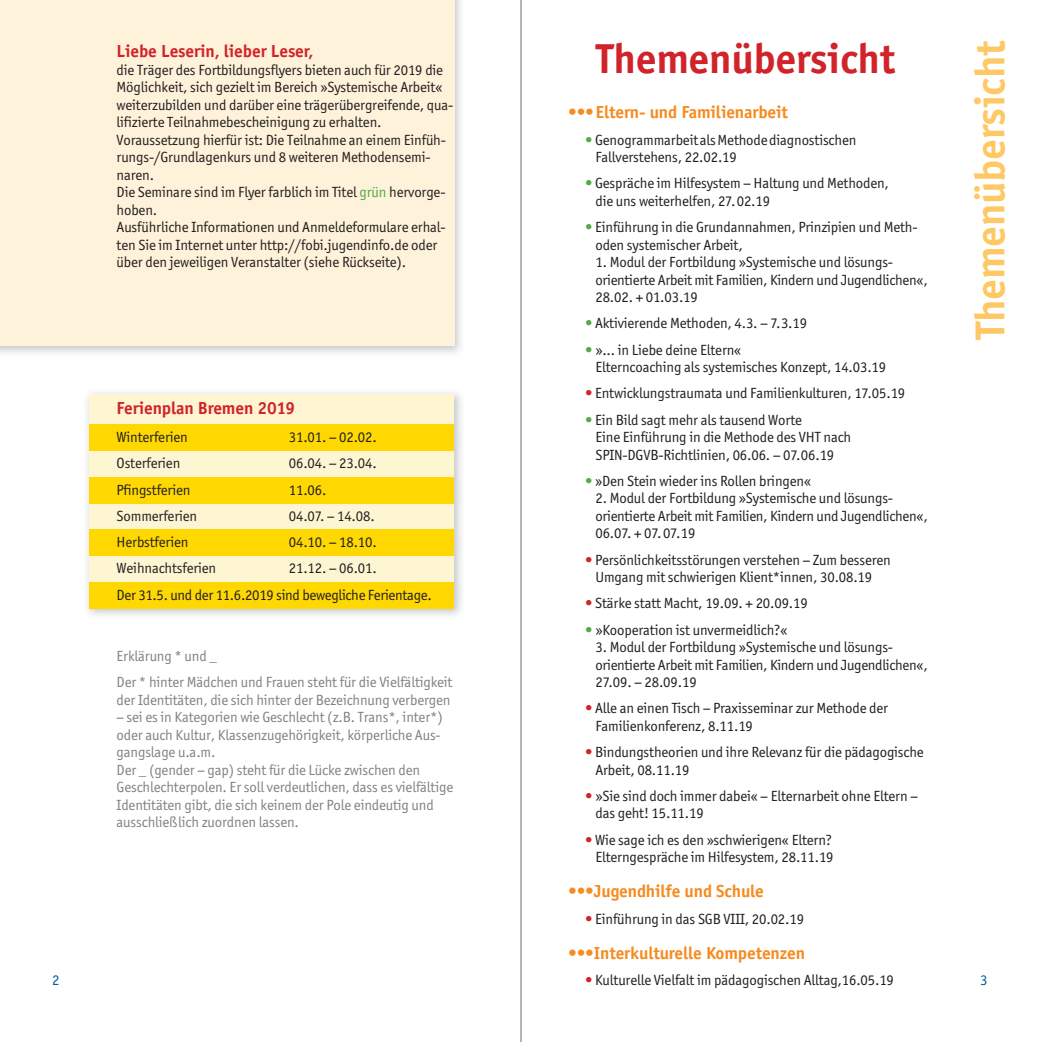
<style>
.page{position:relative;width:1042px;height:1042px;background:#fff}
.page>*{position:absolute;margin:0;border:0;box-sizing:border-box;transform-origin:0 0}
.t1{font:700 42px "Officina Sans";letter-spacing:-.01em;color:#fec964}
.t2{font:700 42px "Officina Sans";letter-spacing:-.01em;color:#d1232a}
.t3{font:700 17.5px "Officina Sans";letter-spacing:-.01em;color:#f68b1f}
.t4{font:700 17.5px "Officina Sans";letter-spacing:-.01em;color:#d1232a}
.t5{font:14.88px/17.5px "Officina Sans";letter-spacing:-.01em;color:#231f20}
.t6{font:14.88px/17.5px "Officina Sans";letter-spacing:-.01em;color:#808285}
.t7{font:14.88px "Officina Sans";color:#015ba0}
.s1{font-weight:700;color:#54aa46}
.s2{font-weight:700;color:#d1232a}
.s3{color:#54aa46}
.s4{font-family:"Meta Normal"}
</style>
<div class="page">
<div style="left:0;top:0;width:454px;height:346px;background:#fef2da"></div>
<img style="left:87px;top:392px;width:374px;height:223px">
<div style="left:89px;top:394px;width:365px;height:214px;background:#fef6d3"></div>
<div style="left:89px;top:425px;width:365px;height:26px;background:#ffd801"></div>
<div style="left:89px;top:477px;width:365px;height:26px;background:#ffd801"></div>
<div style="left:89px;top:530px;width:365px;height:26px;background:#ffd801"></div>
<div style="left:89px;top:582px;width:365px;height:26px;background:#ffd801"></div>
<hr style="left:521px;top:0;width:1px;height:1042px;background:#6c6d70">
<h1 class="t1" style="left:964px;top:340px;width:301px;rotate:-90deg">Themenübersicht</h1>
<h1 class="t2" style="left:595px;top:33px;width:301px">Themenübersicht</h1>
<p class="t3" style="left:568px;top:101px;width:221px">••• Eltern- und Familienarbeit</p>
<p class="t5" style="left:595px;top:131px;width:262px;text-indent:-10px"><span class="s1">•</span> Genogrammarbeit als Methode diagnostischen<br>Fallverstehens, 22.02.19</p>
<p class="t5" style="left:595px;top:174px;width:295px;text-indent:-10px"><span class="s1">•</span> Gespräche im Hilfesystem – Haltung und Methoden, die uns weiterhelfen, 27.02.19</p>
<p class="t5" style="left:595px;top:218px;width:324px;text-indent:-10px"><span class="s1">•</span> Einführung in die Grundannahmen, Prinzipien und Meth&shy;oden systemischer Arbeit,</p>
<p class="t5" style="left:595px;top:253px;width:334px">1. Modul der Fortbildung »Systemische und lösungs&shy;orientierte Arbeit mit Familien, Kindern und Jugendlichen«,<br>28.02. + 01.03.19</p>
<p class="t5" style="left:585px;top:314px;width:224px"><span class="s1">•</span> Aktivierende Methoden, 4.3. – 7.3.19</p>
<p class="t5" style="left:595px;top:341px;width:292px;text-indent:-10px"><span class="s1">•</span> »... in Liebe deine Eltern«<br>Elterncoaching als systemisches Konzept, 14.03.19</p>
<p class="t5" style="left:585px;top:384px;width:322px"><span class="s2">•</span> Entwicklungstraumata und Familienkulturen, 17.05.19</p>
<p class="t5" style="left:595px;top:411px;width:257px;text-indent:-10px"><span class="s1">•</span> Ein Bild sagt mehr als tausend Worte<br>Eine Einführung in die Methode des VHT nach<br>SPIN-DGVB-Richtlinien, 06.06. – 07.06.19</p>
<p class="t5" style="left:585px;top:472px;width:228px"><span class="s1">•</span> »Den Stein wieder ins Rollen bringen«</p>
<p class="t5" style="left:595px;top:489px;width:334px">2. Modul der Fortbildung »Systemische und lösungs&shy;orientierte Arbeit mit Familien, Kindern und Jugendlichen«,<br>06.07. + 07.07.19</p>
<p class="t5" style="left:585px;top:551px;width:307px;text-align:center"><span class="s2">•</span> Persönlichkeitsstörungen verstehen – Zum besseren<br>Umgang mit schwierigen Klient*innen, 30.08.19</p>
<p class="t5" style="left:585px;top:594px;width:224px"><span class="s2">•</span> Stärke statt Macht, 19.09. + 20.09.19</p>
<p class="t5" style="left:585px;top:621px;width:204px"><span class="s1">•</span> »Kooperation ist unvermeidlich?«</p>
<p class="t5" style="left:595px;top:638px;width:334px">3. Modul der Fortbildung »Systemische und lösungs&shy;orientierte Arbeit mit Familien, Kindern und Jugendlichen«,<br>27.09. – 28.09.19</p>
<p class="t5" style="left:595px;top:699px;width:294px;text-indent:-10px"><span class="s2">•</span> Alle an einen Tisch – Praxisseminar zur Methode der<br>Familienkonferenz, 8.11.19</p>
<p class="t5" style="left:595px;top:743px;width:330px;text-indent:-10px"><span class="s2">•</span> Bindungstheorien und ihre Relevanz für die pädagogische<br>Arbeit, 08.11.19</p>
<p class="t5" style="left:595px;top:787px;width:324px;text-indent:-10px"><span class="s2">•</span> »Sie sind doch immer dabei« – Elternarbeit ohne Eltern – das geht! 15.11.19</p>
<p class="t5" style="left:585px;top:831px;width:250px;text-align:right"><span class="s2">•</span> Wie sage ich es den »schwierigen« Eltern?<br>Elterngespräche im Hilfesystem, 28.11.19</p>
<p class="t3" style="left:568px;top:880px;width:197px">•••Jugendhilfe und Schule</p>
<p class="t5" style="left:585px;top:909px;width:221px"><span class="s2">•</span> Einführung in das SGB VIII, 20.02.19</p>
<p class="t3" style="left:568px;top:941px;width:238px">•••Interkulturelle Kompetenzen</p>
<p class="t5" style="left:585px;top:971px;width:310px"><span class="s2">•</span> Kulturelle Vielfalt im pädagogischen Alltag,16.05.19</p>
<p class="t4" style="left:117px;top:40px;width:199px">Liebe Leserin, lieber Leser,</p>
<p class="t5" style="left:117px;top:61px;width:338px">die Träger des Fortbildungsflyers bieten auch für 2019 die Möglichkeit, sich gezielt im Bereich »Systemische Arbeit« weiterzubilden und darüber eine trägerübergreifende, qua&shy;lifizierte Teilnahmebescheinigung zu erhalten.<br>Voraussetzung hierfür ist: Die Teilnahme an einem Einfüh&shy;rungs-/Grundlagenkurs und 8 weiteren Methodensemi&shy;naren.<br>Die Seminare sind im Flyer farblich im Titel <span class="s3">grün</span> hervorge&shy;hoben.<br>Ausführliche Informationen und Anmeldeformulare erhal&shy;ten Sie im Internet unter http://fobi.jugendinfo.de oder über den jeweiligen Veranstalter (siehe Rückseite).</p>
<p class="t4" style="left:117px;top:397px;width:180px">Ferienplan Bremen 2019</p>
<p class="t5" style="left:117px;top:428px;width:73px">Winterferien</p>
<p class="t5" style="left:289px;top:428px;width:89px">31.01. – 02.02.</p>
<p class="t5" style="left:117px;top:454px;width:65px">Osterferien</p>
<p class="t5" style="left:289px;top:454px;width:89px">06.04. – 23.04.</p>
<p class="t5" style="left:117px;top:481px;width:75px">Pfingstferien</p>
<p class="t5" style="left:289px;top:481px;width:39px">11.06.</p>
<p class="t5" style="left:117px;top:507px;width:82px">Sommerferien</p>
<p class="t5" style="left:289px;top:507px;width:87px">04.07. – 14.08.</p>
<p class="t5" style="left:117px;top:533px;width:73px">Herbstferien</p>
<p class="t5" style="left:289px;top:533px;width:89px">04.10. – 18.10.</p>
<p class="t5" style="left:117px;top:560px;width:101px">Weihnachtsferien</p>
<p class="t5" style="left:117px;top:555px;width:317px;line-height:26.2px;text-indent:172px">21.12. – 06.01.<br>Der 31.5. und der 11.6.2019 sind bewegliche Ferientage.</p>
<p class="t6" style="left:117px;top:643px;width:337px;line-height:26.2px">Erklärung * und <span class="s4">_<br></span>Der * hinter Mädchen und Frauen steht für die Vielfältigkeit</p>
<p class="t6" style="left:117px;top:691px;width:335px">der Identitäten, die sich hinter der Bezeichnung verbergen</p>
<p class="t6" style="left:117px;top:708px;width:338px">– sei es in Kategorien wie Geschlecht (z.B. Trans*, inter*) oder auch Kultur, Klassenzugehörigkeit, körperliche Aus&shy;gangslage u.a.m.<br>Der <span class="s4">_</span> (gender – gap) steht für die Lücke zwischen den Geschlechterpolen. Er soll verdeutlichen, dass es vielfältige Identitäten gibt, die sich keinem der Pole eindeutig und ausschließlich zuordnen lassen.</p>
<p class="t7" style="left:52px;top:971px;width:9px">2</p>
<p class="t7" style="left:980px;top:971px;width:9px">3</p>
</div>
